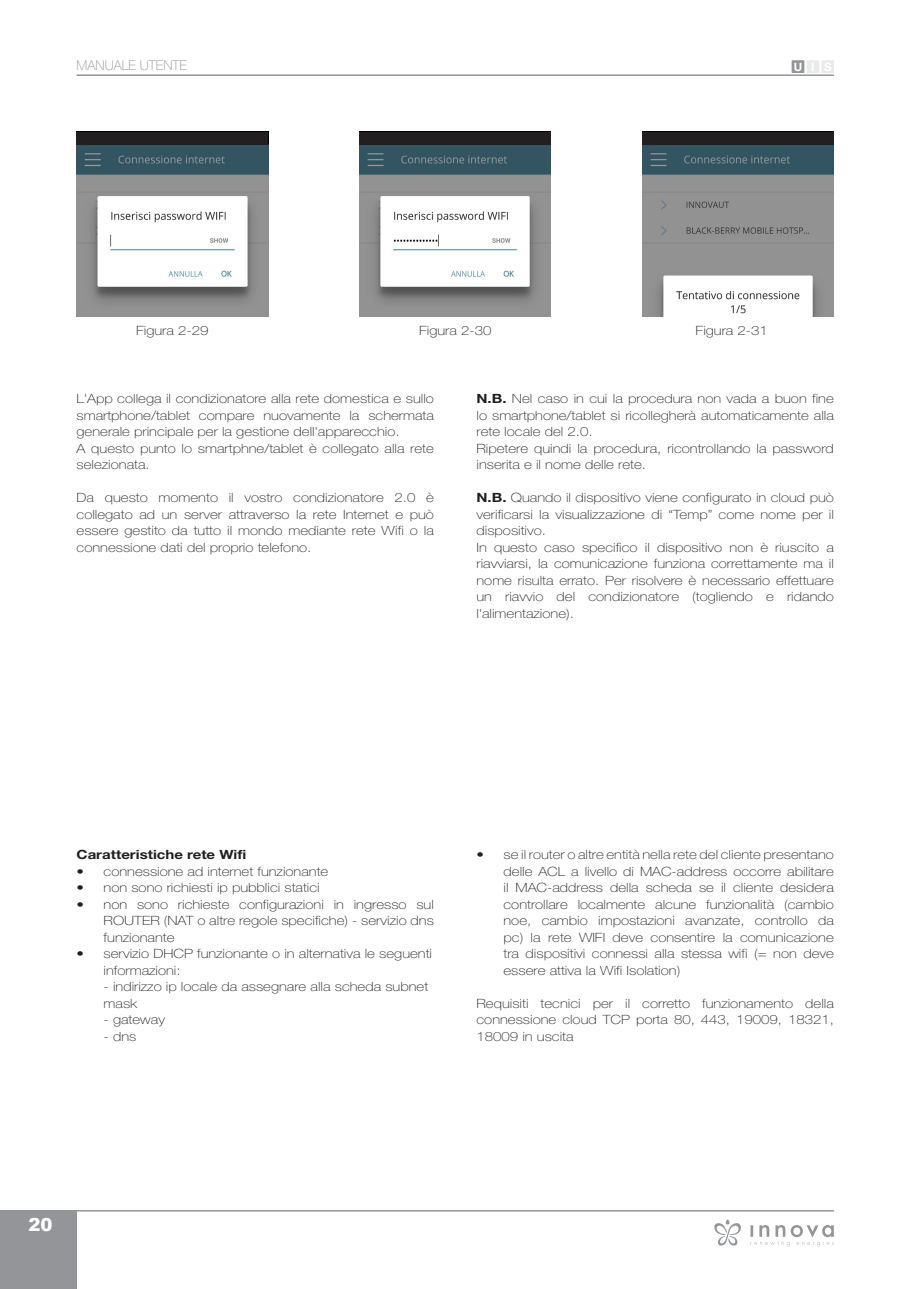
<style>
.page{position:relative;width:919px;height:1289px;background:#fff}
.page>*{position:absolute;margin:0;border:0;box-sizing:border-box;transform-origin:0 0}
.t1{font:900 18px "Arial";color:#fff}
.t2{font:100 13.5px "Helvetica Neue LT Std";color:#939598}
.Rientro_Test_Mono{font:100 12.75px/16.5px "Helvetica Neue LT Std";color:#231f20;text-align:justify;scale:1.18 1}
.Rientro_Test_Mono-2{font:700 12.75px "Helvetica Neue LT Std";color:#231f20;scale:1.18 1}
.t3{font:700 11.4px "Helvetica Neue LT Std";color:#fff}
.s1{font-weight:700}
</style>
<div class="page">
<hr style="left:77px;top:1209px;width:756px;height:2px;background:#939598">
<div style="left:0;top:1209px;width:77px;height:79px;background:#939598"></div>
<hr style="left:77px;top:74px;width:756px;height:2px;background:#939598">
<div style="left:821px;top:61px;width:12px;height:11px;background:#e9eaea"></div>
<div style="left:807px;top:61px;width:11px;height:11px;background:#e9eaea"></div>
<div style="left:792px;top:61px;width:11px;height:11px;background:#939598"></div>
<div style="left:791px;top:60px;width:13px;height:13px;border:1px solid #939598"></div>
<svg style="left:750px;top:1225px;width:83px;height:21px"></svg>
<svg style="left:714px;top:1219px;width:27px;height:27px"></svg>
<img style="left:642px;top:144px;width:191px;height:172px">
<div style="left:642px;top:132px;width:191px;height:12px;background:#231f20"></div>
<img style="left:77px;top:144px;width:191px;height:172px">
<img style="left:359px;top:144px;width:192px;height:172px">
<div style="left:77px;top:132px;width:191px;height:12px;background:#231f20"></div>
<div style="left:359px;top:132px;width:192px;height:12px;background:#231f20"></div>
<p class="t2" style="left:77px;top:57px;width:112px">MANUALE UTENTE</p>
<p class="t3" style="left:793px;top:60px;width:39px">UIS</p>
<p class="Rientro_Test_Mono" style="left:136px;top:322px;width:63px">Figura 2-29</p>
<p class="Rientro_Test_Mono" style="left:419px;top:322px;width:63px">Figura 2-30</p>
<p class="Rientro_Test_Mono" style="left:695px;top:322px;width:63px">Figura 2-31</p>
<p class="Rientro_Test_Mono" style="left:77px;top:390px;width:304px">L'App collega il condizionatore alla rete domestica e sullo smartphone/tablet compare nuovamente la schermata generale principale per la gestione dell'apparecchio.</p>
<p class="Rientro_Test_Mono" style="left:77px;top:440px;width:304px">A questo punto lo smartphne/tablet è collegato alla rete selezionata.</p>
<p class="Rientro_Test_Mono" style="left:77px;top:489px;width:304px">Da questo momento il vostro condizionatore 2.0 è collegato ad un server attraverso la rete Internet e può essere gestito da tutto il mondo mediante rete Wifi o la connessione dati del proprio telefono.</p>
<p class="Rientro_Test_Mono" style="left:476px;top:390px;width:304px"><span class="s1">N.B.</span> Nel caso in cui la procedura non vada a buon fine lo smartphone/tablet si ricollegherà automaticamente alla rete locale del 2.0.</p>
<p class="Rientro_Test_Mono" style="left:476px;top:440px;width:304px">Ripetere quindi la procedura, ricontrollando la password inserita e il nome delle rete.</p>
<p class="Rientro_Test_Mono" style="left:476px;top:489px;width:304px"><span class="s1">N.B.</span> Quando il dispositivo viene configurato in cloud può verificarsi la visualizzazione di “Temp” come nome per il dispositivo.</p>
<p class="Rientro_Test_Mono" style="left:476px;top:539px;width:304px">In questo caso specifico il dispositivo non è riuscito a riavviarsi, la comunicazione funziona correttamente ma il nome risulta errato. Per risolvere è necessario effettuare un riavvio del condizionatore (togliendo e ridando l'alimentazione).</p>
<p class="Rientro_Test_Mono-2" style="left:77px;top:847px;width:145px">Caratteristiche rete Wifi</p>
<p class="Rientro_Test_Mono" style="left:77px;top:863px;width:215px">• connessione ad internet funzionante</p>
<p class="Rientro_Test_Mono" style="left:77px;top:879px;width:208px">• non sono richiesti ip pubblici statici</p>
<p class="Rientro_Test_Mono" style="left:104px;top:896px;width:281px;text-indent:-27px">• non sono richieste configurazioni in ingresso sul ROUTER (NAT o altre regole specifiche) - servizio dns funzionante</p>
<p class="Rientro_Test_Mono" style="left:104px;top:945px;width:280px;text-indent:-27px">• servizio DHCP funzionante o in alternativa le seguenti informazioni:</p>
<p class="Rientro_Test_Mono" style="left:104px;top:978px;width:276px">- indirizzo ip locale da assegnare alla scheda subnet mask</p>
<p class="Rientro_Test_Mono" style="left:104px;top:1011px;width:54px">- gateway</p>
<p class="Rientro_Test_Mono" style="left:104px;top:1028px;width:29px">- dns</p>
<p class="Rientro_Test_Mono" style="left:503px;top:846px;width:281px;text-indent:-27px">• se il router o altre entità nella rete del cliente presentano delle ACL a livello di MAC-address occorre abilitare il MAC-address della scheda se il cliente desidera controllare localmente alcune funzionalità (cambio noe, cambio impostazioni avanzate, controllo da pc) la rete WIFI deve consentire la comunicazione tra dispositivi connessi alla stessa wifi (= non deve essere attiva la Wifi Isolation)</p>
<p class="Rientro_Test_Mono" style="left:476px;top:995px;width:304px">Requisiti tecnici per il corretto funzionamento della connessione cloud TCP porta 80, 443, 19009, 18321, 18009 in uscita</p>
<h1 class="t1" style="left:28px;top:1211px;width:26px">20</h1>
</div>
